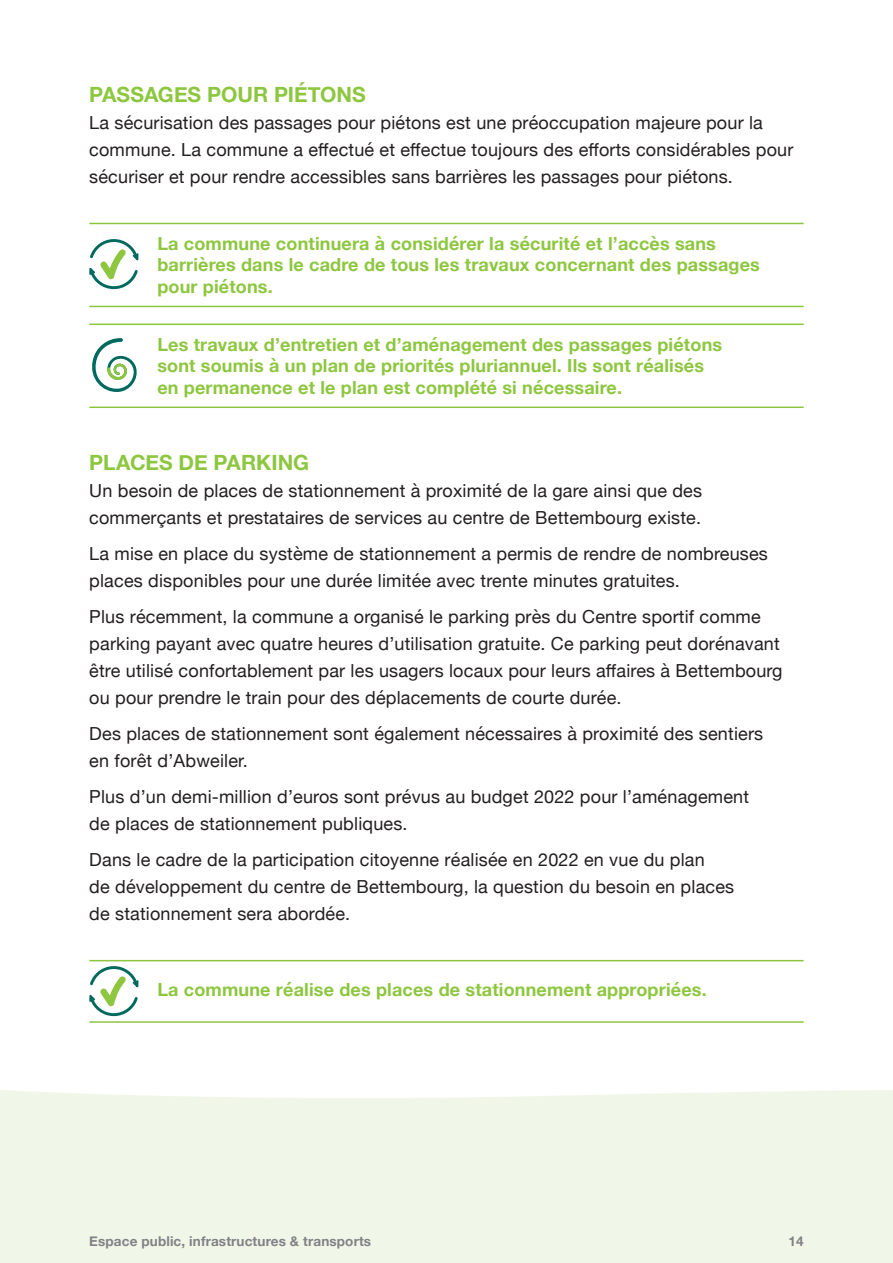
<style>
.page{position:relative;width:893px;height:1263px;background:#fff}
.page>*{position:absolute;margin:0;border:0;box-sizing:border-box;transform-origin:0 0}
.t1{font:700 21px "Helvetica Neue";color:#8dc63f}
.t2{font:18px/27px "Helvetica Neue";letter-spacing:.01em;color:#231f20}
.t3{font:700 18px/21.6px "Helvetica Neue";letter-spacing:.01em;color:#8dc63f}
.t4{font:700 13.5px "Helvetica Neue";letter-spacing:.01em;color:#808285}
</style>
<div class="page">
<div style="left:0;top:1090px;width:893px;height:173px;background:#f0f7e8"></div>
<hr style="left:89px;top:223px;width:715px;height:1px;background:#8dc63f">
<hr style="left:89px;top:306px;width:715px;height:1px;background:#8dc63f">
<hr style="left:89px;top:324px;width:715px;height:1px;background:#8dc63f">
<hr style="left:89px;top:406px;width:715px;height:2px;background:#8dc63f">
<hr style="left:89px;top:960px;width:715px;height:1px;background:#8dc63f">
<hr style="left:89px;top:1021px;width:715px;height:2px;background:#8dc63f">
<svg style="left:89px;top:239px;width:49px;height:50px"></svg>
<svg style="left:92px;top:338px;width:45px;height:54px"></svg>
<svg style="left:89px;top:966px;width:49px;height:50px"></svg>
<p class="t1" style="left:89px;top:78px;width:278px">PASSAGES POUR PIÉTONS</p>
<p class="t2" style="left:89px;top:110px;width:706px">La sécurisation des passages pour piétons est une préoccupation majeure pour la commune. La commune a effectué et effectue toujours des efforts considérables pour sécuriser et pour rendre accessibles sans barrières les passages pour piétons.</p>
<p class="t3" style="left:157px;top:233px;width:604px">La commune continuera à considérer la sécurité et l’accès sans barrières dans le cadre de tous les travaux concernant des passages pour piétons.</p>
<p class="t3" style="left:157px;top:334px;width:566px">Les travaux d’entretien et d’aménagement des passages piétons sont soumis à un plan de priorités pluriannuel. Ils sont réalisés en permanence et le plan est complété si nécessaire.</p>
<p class="t1" style="left:89px;top:446px;width:221px">PLACES DE PARKING</p>
<p class="t2" style="left:89px;top:478px;width:614px">Un besoin de places de stationnement à proximité de la gare ainsi que des commerçants et prestataires de services au centre de Bettembourg existe.</p>
<p class="t2" style="left:89px;top:541px;width:680px">La mise en place du système de stationnement a permis de rendre de nombreuses places disponibles pour une durée limitée avec trente minutes gratuites.</p>
<p class="t2" style="left:89px;top:604px;width:695px">Plus récemment, la commune a organisé le parking près du Centre sportif comme parking payant avec quatre heures d’utilisation gratuite. Ce parking peut dorénavant être utilisé confortablement par les usagers locaux pour leurs affaires à Bettembourg ou pour prendre le train pour des déplacements de courte durée.</p>
<p class="t2" style="left:89px;top:721px;width:675px">Des places de stationnement sont également nécessaires à proximité des sentiers en forêt d’Abweiler.</p>
<p class="t2" style="left:89px;top:784px;width:661px">Plus d’un demi-million d’euros sont prévus au budget 2022 pour l’aménagement de places de stationnement publiques.</p>
<p class="t2" style="left:89px;top:847px;width:646px">Dans le cadre de la participation citoyenne réalisée en 2022 en vue du plan<br>de développement du centre de Bettembourg, la question du besoin en places de stationnement sera abordée.</p>
<p class="t3" style="left:157px;top:979px;width:551px">La commune réalise des places de stationnement appropriées.</p>
<p class="t4" style="left:89px;top:1231px;width:283px">Espace public, infrastructures &amp; transports</p>
<p class="t4" style="left:788px;top:1231px;width:17px">14</p>
</div>
